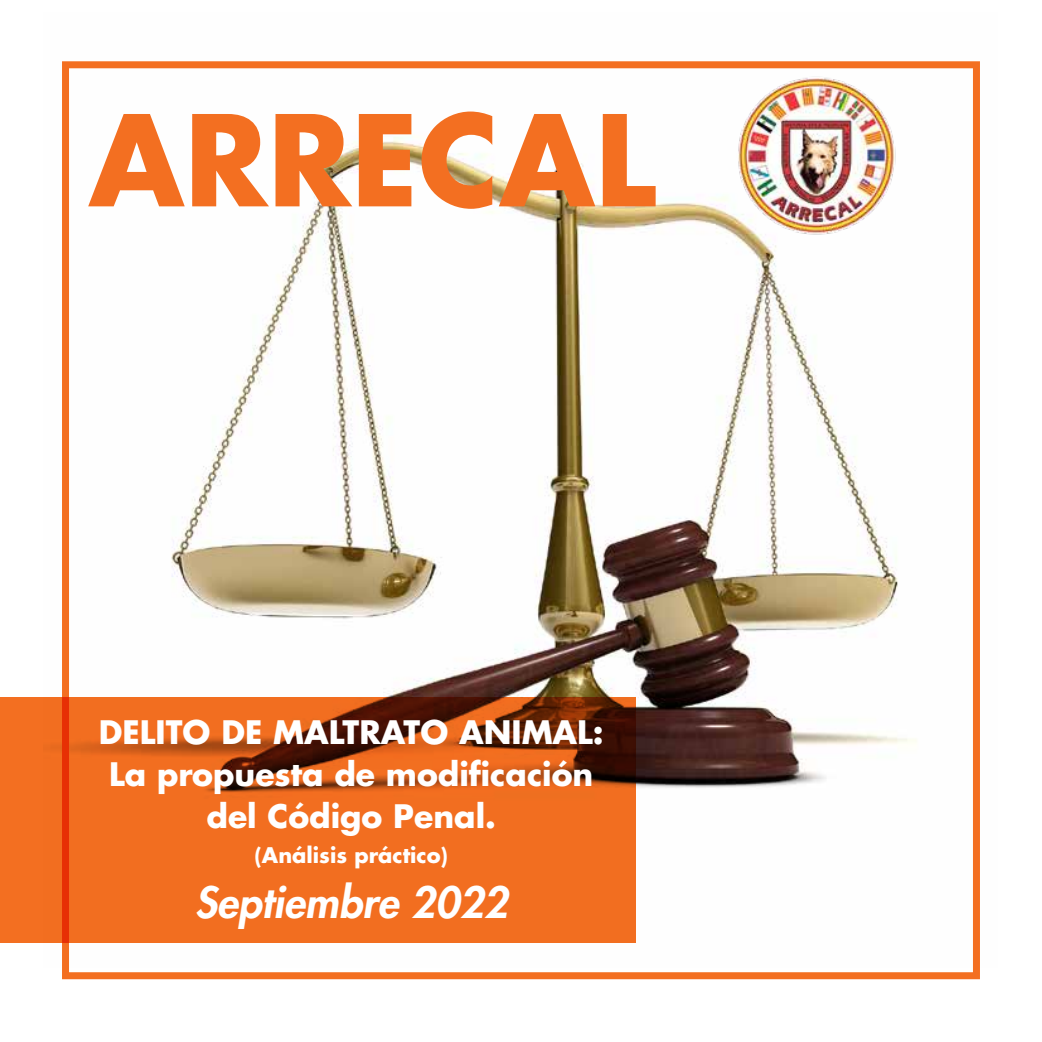
<style>
.page{position:relative;width:1042px;height:1042px;background:#fff}
.page>*{position:absolute;margin:0;border:0;box-sizing:border-box;transform-origin:0 0}
.t1{font:700 122.5px "Futura CE";color:#f36f21}
.t2{font:italic 800 42px "Futura CE";color:#fff}
.t3{font:700 31.5px/42px "Futura CE";color:#fff;text-align:center}
.t4{font:700 21px "Futura CE";color:#fff}
</style>
<div class="page">
<img style="left:171px;top:137px;width:746px;height:806px">
<img style="left:729px;top:77px;width:174px;height:164px">
<div style="left:62px;top:61px;width:918px;height:918px;border:7px solid #f36f21"></div>
<svg style="left:0;top:697px;width:635px;height:246px;background:#db611c"></svg>
<h1 class="t1" style="left:89px;top:103px;width:568px">ARRECAL</h1>
<p class="t3" style="left:99px;top:714px;width:506px">DELITO DE MALTRATO ANIMAL:<br>La propuesta de modificación del Código Penal.</p>
<p class="t4" style="left:255px;top:845px;width:195px">(Análisis práctico)</p>
<h2 class="t2" style="left:195px;top:882px;width:315px">Septiembre 2022</h2>
</div>
